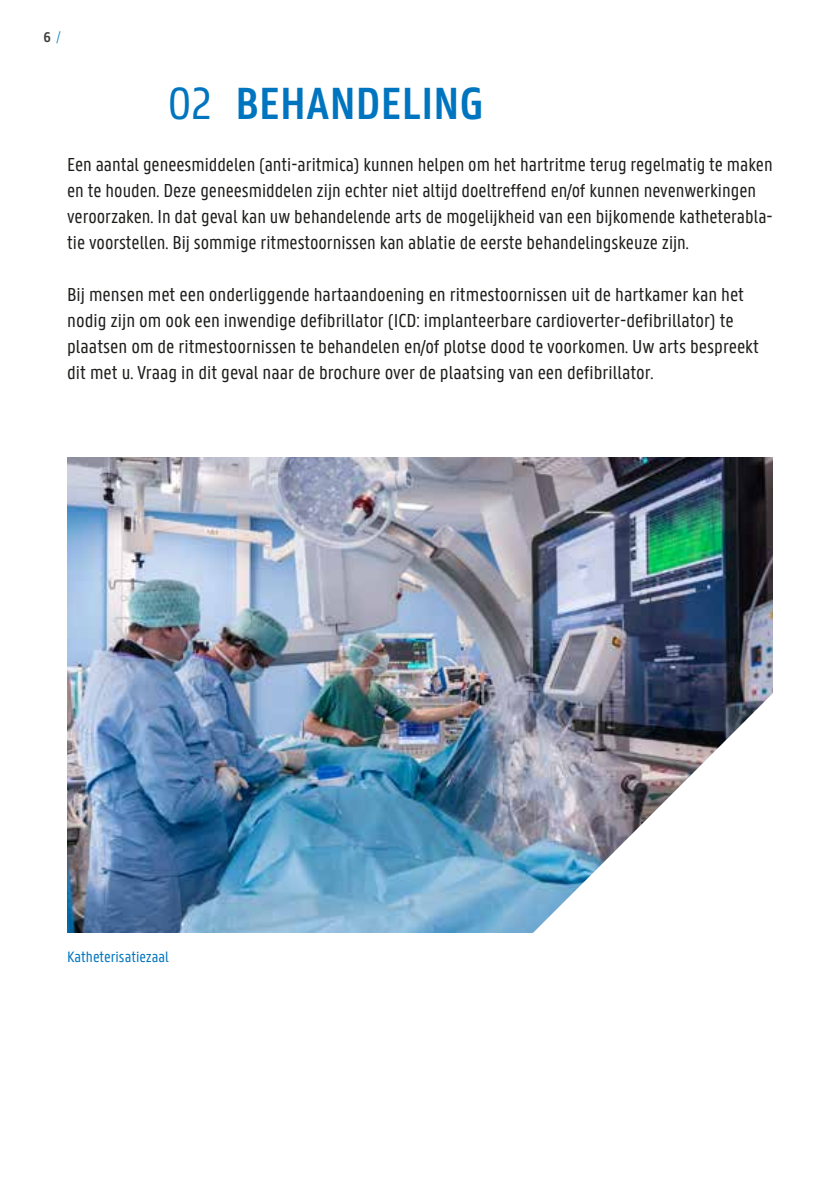
<style>
.page{position:relative;width:840px;height:1191px;background:#fff}
.page>*{position:absolute;margin:0;border:0;box-sizing:border-box;transform-origin:0 0}
.t1{font:600 48px "U Gent Panno Text";letter-spacing:-.005em;color:#0075bf}
.t2{font:20px/26px "U Gent Panno Text";color:#1d1d1b}
.t3{font:16px "U Gent Panno Text";color:#0075bf}
.t4{font:600 15px "U Gent Panno Text";color:#3c3c3b}
.s1{font-weight:300;color:#0080c6}
.s2{font-weight:400}
</style>
<div class="page">
<img style="left:67px;top:457px;width:705px;height:475px">
<img style="left:459px;top:626px;width:314px;height:307px">
<p class="t4" style="left:44px;top:28px;width:18px">6 <span class="s1">/</span></p>
<h1 class="t1" style="left:168px;top:74px;width:317px"><span class="s2">02</span> BEHANDELING</h1>
<p class="t2" style="left:67px;top:151px;width:706px">Een aantal geneesmiddelen (anti-aritmica) kunnen helpen om het hartritme terug regelmatig te maken en te houden. Deze geneesmiddelen zijn echter niet altijd doeltreffend en/of kunnen nevenwerkingen veroorzaken. In dat geval kan uw behandelende arts de mogelijkheid van een bijkomende katheterabla&shy;tie voorstellen. Bij sommige ritmestoornissen kan ablatie de eerste behandelingskeuze zijn.</p>
<p class="t2" style="left:67px;top:281px;width:692px">Bij mensen met een onderliggende hartaandoening en ritmestoornissen uit de hartkamer kan het nodig zijn om ook een inwendige defibrillator (ICD: implanteerbare cardioverter-defibrillator) te plaatsen om de ritmestoornissen te behandelen en/of plotse dood te voorkomen. Uw arts bespreekt dit met u. Vraag in dit geval naar de brochure over de plaatsing van een defibrillator.</p>
<p class="t3" style="left:67px;top:947px;width:103px">Katheterisatiezaal</p>
</div>
